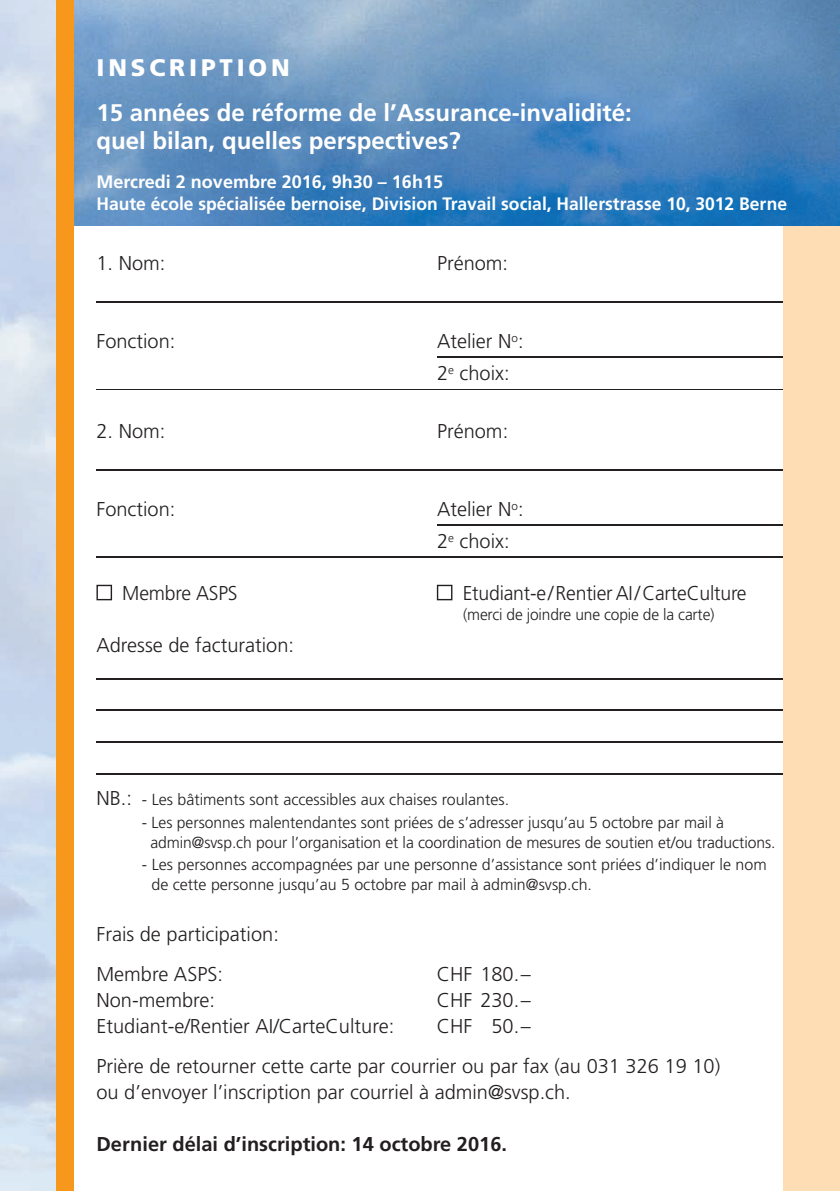
<style>
.page{position:relative;width:840px;height:1191px;background:#fff}
.page>*{position:absolute;margin:0;border:0;box-sizing:border-box;transform-origin:0 0}
.t1{font:700 24px/28px "Frutiger";color:#fff}
.t2{font:900 24px "Frutiger";letter-spacing:.16em;color:#fff}
.t3{font:300 20px/32px "Frutiger";color:#231f20}
.t4{font:700 20px "Frutiger";color:#231f20}
.t5{font:700 18px/22px "Frutiger";color:#fff}
.t6{font:300 16px/20px "Frutiger";color:#231f20}
.s1{font-size:20px}
</style>
<div class="page">
<img style="left:0;top:0;width:839px;height:1191px">
<div style="left:57px;top:227px;width:782px;height:964px;background:#fff"></div>
<hr style="left:96px;top:302px;width:686px;height:1px;background:#231f20">
<hr style="left:437px;top:357px;width:345px;height:1px;background:#231f20">
<hr style="left:96px;top:389px;width:686px;height:1px;background:#231f20">
<hr style="left:96px;top:470px;width:686px;height:1px;background:#231f20">
<hr style="left:437px;top:525px;width:345px;height:1px;background:#231f20">
<hr style="left:96px;top:557px;width:686px;height:1px;background:#231f20">
<hr style="left:96px;top:678px;width:686px;height:1px;background:#231f20">
<hr style="left:96px;top:709px;width:686px;height:1px;background:#231f20">
<hr style="left:96px;top:741px;width:686px;height:1px;background:#231f20">
<hr style="left:96px;top:773px;width:686px;height:1px;background:#231f20">
<svg style="left:96px;top:585px;width:16px;height:15px"></svg>
<svg style="left:436px;top:585px;width:16px;height:15px"></svg>
<div style="left:57px;top:0;width:17px;height:1191px;background:#f7981d"></div>
<div style="left:782px;top:227px;width:57px;height:964px;background:#fedcb4"></div>
<h1 class="t2" style="left:96px;top:53px;width:195px">INSCRIPTION</h1>
<h1 class="t1" style="left:96px;top:98px;width:536px">15 années de réforme de l’Assurance-invalidité: quel bilan, quelles perspectives?</h1>
<p class="t5" style="left:96px;top:171px;width:691px">Mercredi 2 novembre 2016, 9h30 – 16h15<br>Haute école spécialisée bernoise, Division Travail social, Hallerstrasse 10, 3012 Berne</p>
<p class="t3" style="left:96px;top:248px;width:70px">1. Nom:</p>
<p class="t3" style="left:437px;top:248px;width:73px">Prénom:</p>
<p class="t3" style="left:96px;top:326px;width:80px">Fonction:</p>
<p class="t3" style="left:437px;top:326px;width:88px">Atelier N<sup>o</sup>:<br>2<sup>e</sup> choix:</p>
<p class="t3" style="left:96px;top:416px;width:70px">2. Nom:</p>
<p class="t3" style="left:437px;top:416px;width:73px">Prénom:</p>
<p class="t3" style="left:96px;top:494px;width:80px">Fonction:</p>
<p class="t3" style="left:437px;top:494px;width:88px">Atelier N<sup>o</sup>:<br>2<sup>e</sup> choix:</p>
<p class="t3" style="left:122px;top:578px;width:117px">Membre ASPS</p>
<p class="t3" style="left:462px;top:578px;width:285px">Etudiant-e / Rentier AI / CarteCulture</p>
<p class="t6" style="left:463px;top:605px;width:253px">(merci de joindre une copie de la carte)</p>
<p class="t3" style="left:96px;top:629px;width:199px">Adresse de facturation:</p>
<p class="t6" style="left:96px;top:789px;width:414px"><span class="s1">NB.:</span> - Les bâtiments sont accessibles aux chaises roulantes.</p>
<p class="t6" style="left:150px;top:812px;width:626px;text-indent:-9px">- Les personnes malentendantes sont priées de s’adresser jusqu’au 5 octobre par mail à admin@svsp.ch pour l’organisation et la coordination de mesures de soutien et/ou traductions.</p>
<p class="t6" style="left:151px;top:855px;width:616px;text-indent:-10px">- Les personnes accompagnées par une personne d’assistance sont priées d’indiquer le nom de cette personne jusqu’au 5 octobre par mail à admin@svsp.ch.</p>
<p class="t3" style="left:96px;top:914px;width:184px;line-height:40px">Frais de participation:<br>Membre ASPS:</p>
<p class="t3" style="left:436px;top:958px;width:95px">CHF 180.–</p>
<p class="t3" style="left:96px;top:984px;width:120px">Non-membre:</p>
<p class="t3" style="left:436px;top:984px;width:95px">CHF 230.–</p>
<p class="t3" style="left:96px;top:1010px;width:299px">Etudiant-e/Rentier AI/CarteCulture:</p>
<p class="t3" style="left:96px;top:1006px;width:625px;line-height:40px;text-indent:340px">CHF 50.–<br>Prière de retourner cette carte par courrier ou par fax (au 031 326 19 10)</p>
<p class="t3" style="left:96px;top:1076px;width:475px">ou d’envoyer l’inscription par courriel à admin@svsp.ch.</p>
<p class="t4" style="left:96px;top:1132px;width:412px">Dernier délai d’inscription: 14 octobre 2016.</p>
</div>
